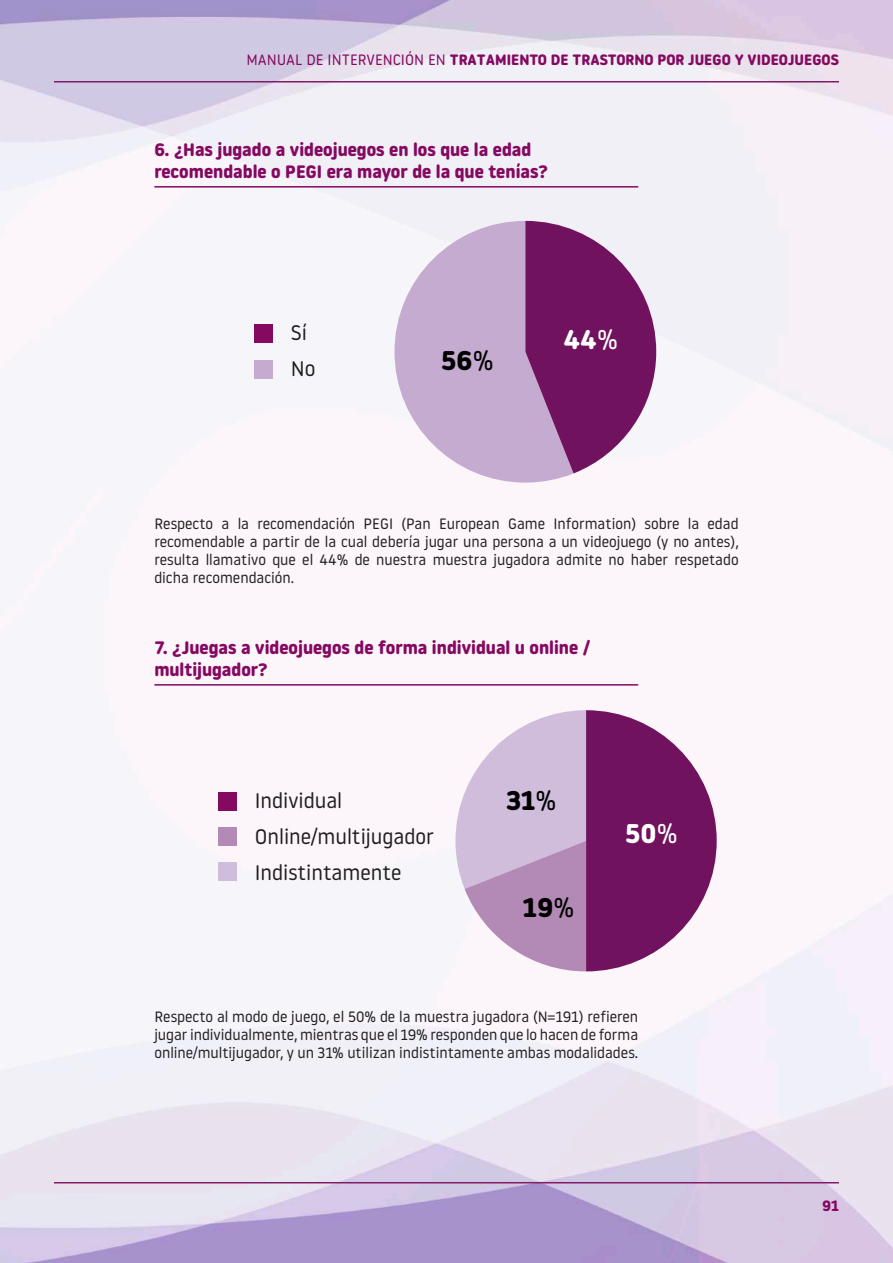
<style>
.page{position:relative;width:893px;height:1263px;background:#fff}
.page>*{position:absolute;margin:0;border:0;box-sizing:border-box;transform-origin:0 0}
.t1{font:700 27px "Noway Round";color:#000}
.t2{font:700 27px "Noway Round";color:#fff}
.t3{font:21px/36px "Noway Round";color:#231f20}
.t4{font:700 18px/21.6px "Noway Round";color:#850961}
.t5{font:15px/18px "Noway Round";color:#231f20;text-align:justify}
.t6{font:700 15px "Noway Round";color:#850961}
.s1{font-weight:400}
</style>
<div class="page">
<img style="left:0;top:0;width:893px;height:1263px">
<hr style="left:54px;top:81px;width:785px;height:1px;background:#7f1d68">
<hr style="left:54px;top:1182px;width:785px;height:1px;background:#7f1d68">
<hr style="left:154px;top:186px;width:484px;height:2px;background:#850961">
<hr style="left:154px;top:684px;width:484px;height:2px;background:#850961">
<svg style="left:394px;top:221px;width:180px;height:262px;fill:#c4abcf"></svg>
<svg style="left:525px;top:221px;width:131px;height:252px"></svg>
<div style="left:255px;top:324px;width:18px;height:18px;background:#850961"></div>
<div style="left:255px;top:361px;width:18px;height:18px;background:#c4abcf"></div>
<svg style="left:455px;top:710px;width:262px;height:261px"></svg>
<div style="left:219px;top:792px;width:18px;height:18px;background:#850961"></div>
<div style="left:219px;top:828px;width:18px;height:18px;background:#b38ab5"></div>
<div style="left:219px;top:863px;width:18px;height:18px;background:#cfbddb"></div>
<p class="t6" style="left:246px;top:51px;width:594px"><span class="s1">MANUAL DE INTERVENCIÓN EN</span> TRATAMIENTO DE TRASTORNO POR JUEGO Y VIDEOJUEGOS</p>
<p class="t4" style="left:154px;top:139px;width:395px">6. ¿Has jugado a videojuegos en los que la edad recomendable o PEGI era mayor de la que tenías?</p>
<h2 class="t3" style="left:291px;top:314px;width:26px">Sí<br>No</h2>
<h1 class="t1" style="left:441px;top:344px;width:54px">56<span class="s1">%</span></h1>
<h1 class="t2" style="left:563px;top:324px;width:56px">44<span class="s1">%</span></h1>
<p class="t5" style="left:154px;top:514px;width:586px">Respecto a la recomendación PEGI (Pan European Game Information) sobre la edad recomendable a partir de la cual debería jugar una persona a un videojuego (y no antes), resulta llamativo que el 44% de nuestra muestra jugadora admite no haber respetado dicha recomendación.</p>
<p class="t4" style="left:154px;top:637px;width:438px">7. ¿Juegas a videojuegos de forma individual u online / multijugador?</p>
<h2 class="t3" style="left:255px;top:782px;width:181px">Individual<br>Online/multijugador<br>Indistintamente</h2>
<h1 class="t1" style="left:506px;top:784px;width:52px">31<span class="s1">%</span></h1>
<h1 class="t1" style="left:523px;top:891px;width:53px">19<span class="s1">%</span></h1>
<h1 class="t2" style="left:625px;top:817px;width:54px">50<span class="s1">%</span></h1>
<p class="t5" style="left:154px;top:1007px;width:485px">Respecto al modo de juego, el 50% de la muestra jugadora (N=191) refieren jugar individualmente, mientras que el 19% responden que lo hacen de forma online/multijugador, y un 31% utilizan indistintamente ambas modalidades.</p>
<p class="t6" style="left:822px;top:1197px;width:18px">91</p>
</div>
